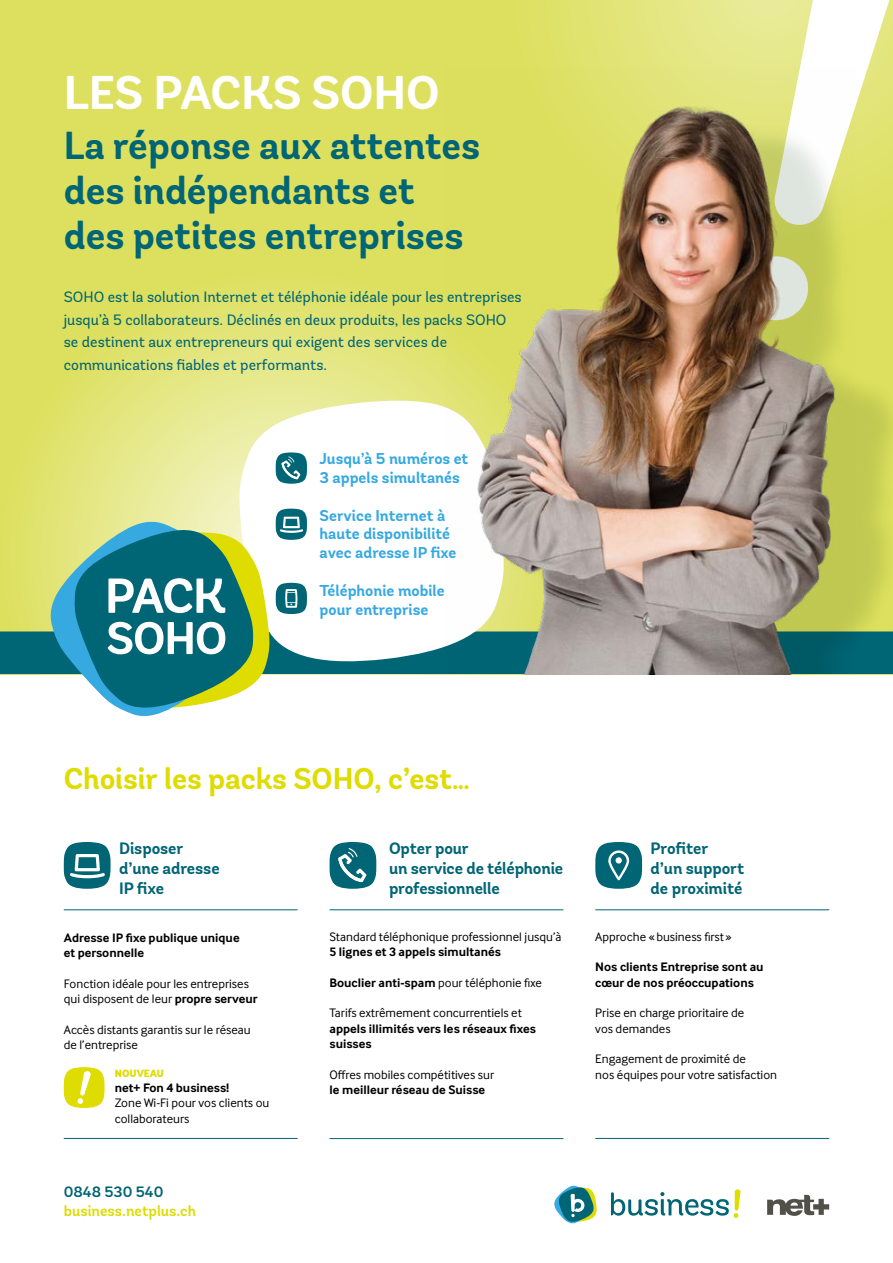
<style>
.page{position:relative;width:893px;height:1263px;background:#fff}
.page>*{position:absolute;margin:0;border:0;box-sizing:border-box;transform-origin:0 0}
.t1{font:700 47.25px "Andes Rounded";letter-spacing:-.005em;color:#fff}
.t2{font:700 39px/45px "Andes Rounded";letter-spacing:-.005em;color:#006575}
.t3{font:700 30px "Andes Rounded";letter-spacing:-.005em;color:#dedc00}
.t4{font:700 16.5px/19.8px "Andes Rounded";letter-spacing:-.01em;color:#006575}
.t5{font:700 15.6px/18.8px "Andes Rounded";color:#36a9e1}
.t6{font:15px/22.5px "Andes Rounded";color:#006575}
.t7{font:600 15px "Andes Rounded";color:#dedc00}
.t8{font:600 15px "Andes Rounded";color:#006575}
.t9{font:12.75px/15.3px "Inter Face";color:#000}
.t10{font:700 12.75px/15.3px "Inter Face";color:#000}
.t11{font:900 10.5px "Andes Rounded";color:#dedc00}
.s1{font-weight:700}
</style>
<div class="page">
<div style="left:0;top:0;width:893px;height:674px;background:#dde05e"></div>
<svg style="left:551px;top:0;width:342px;height:91px;background:#e9eb9c"></svg>
<svg style="left:22px;top:292px;width:423px;height:339px"></svg>
<div style="left:0;top:631px;width:893px;height:43px;background:#006575"></div>
<hr style="left:330px;top:909px;width:233px;height:1px;background:#006575">
<hr style="left:330px;top:1138px;width:233px;height:1px;background:#006575">
<svg style="left:330px;top:842px;width:46px;height:47px"></svg>
<hr style="left:595px;top:909px;width:234px;height:1px;background:#006575">
<hr style="left:595px;top:1138px;width:234px;height:1px;background:#006575">
<svg style="left:595px;top:842px;width:47px;height:47px"></svg>
<svg style="left:239px;top:400px;width:206px;height:262px;background:#f7f9f5"></svg>
<svg style="left:49px;top:520px;width:221px;height:196px"></svg>
<svg style="left:767px;top:1195px;width:62px;height:21px"></svg>
<svg style="left:554px;top:1185px;width:43px;height:39px"></svg>
<svg style="left:611px;top:1189px;width:130px;height:29px"></svg>
<hr style="left:64px;top:909px;width:234px;height:1px;background:#006575">
<hr style="left:64px;top:1138px;width:234px;height:1px;background:#006575">
<svg style="left:64px;top:842px;width:47px;height:47px"></svg>
<svg style="left:276px;top:452px;width:31px;height:32px"></svg>
<svg style="left:276px;top:509px;width:31px;height:31px"></svg>
<svg style="left:276px;top:583px;width:31px;height:31px"></svg>
<svg style="left:64px;top:1067px;width:41px;height:41px"></svg>
<img style="left:855px;top:91px;width:38px;height:541px">
<img style="left:445px;top:67px;width:410px;height:607px">
<h1 class="t1" style="left:64px;top:63px;width:377px">LES PACKS SOHO</h1>
<h2 class="t2" style="left:64px;top:124px;width:418px">La réponse aux attentes des indépendants et des petites entreprises</h2>
<p class="t6" style="left:64px;top:286px;width:459px">SOHO est la solution Internet et téléphonie idéale pour les entreprises jusqu’à 5 collaborateurs. Déclinés en deux produits, les packs SOHO se destinent aux entrepreneurs qui exigent des services de communications fiables et performants.</p>
<p class="t5" style="left:320px;top:450px;width:150px">Jusqu’à 5 numéros et<br>3 appels simultanés</p>
<p class="t5" style="left:320px;top:506px;width:138px">Service Internet à haute disponibilité avec adresse IP fixe</p>
<p class="t5" style="left:320px;top:581px;width:127px">Téléphonie mobile pour entreprise</p>
<h3 class="t3" style="left:64px;top:760px;width:408px">Choisir les packs SOHO, c’est…</h3>
<p class="t4" style="left:119px;top:839px;width:102px">Disposer d’une adresse<br>IP fixe</p>
<p class="t10" style="left:64px;top:930px;width:177px">Adresse IP fixe publique unique et personnelle</p>
<p class="t9" style="left:64px;top:976px;width:195px">Fonction idéale pour les entreprises qui disposent de leur <span class="s1">propre serveur</span></p>
<p class="t9" style="left:64px;top:1021px;width:189px">Accès distants garantis sur le réseau de l’entreprise</p>
<p class="t11" style="left:115px;top:1066px;width:51px">NOUVEAU</p>
<p class="t10" style="left:115px;top:1080px;width:116px">net+ Fon 4 business!</p>
<p class="t9" style="left:115px;top:1095px;width:156px">Zone Wi-Fi pour vos clients ou collaborateurs</p>
<p class="t8" style="left:64px;top:1182px;width:101px">0848 530 540</p>
<p class="t7" style="left:64px;top:1202px;width:134px">business.netplus.ch</p>
<p class="t4" style="left:389px;top:839px;width:176px">Opter pour<br>un service de téléphonie professionnelle</p>
<p class="t9" style="left:330px;top:929px;width:233px">Standard téléphonique professionnel jusqu’à</p>
<p class="t10" style="left:330px;top:944px;width:173px">5 lignes et 3 appels simultanés</p>
<p class="t9" style="left:330px;top:975px;width:214px"><span class="s1">Bouclier anti-spam</span> pour téléphonie fixe</p>
<p class="t9" style="left:330px;top:1005px;width:194px">Tarifs extrêmement concurrentiels et</p>
<p class="t10" style="left:330px;top:1021px;width:208px">appels illimités vers les réseaux fixes suisses</p>
<p class="t9" style="left:330px;top:1066px;width:166px">Offres mobiles compétitives sur</p>
<p class="t10" style="left:330px;top:1082px;width:157px">le meilleur réseau de Suisse</p>
<p class="t4" style="left:651px;top:839px;width:95px">Profiter d’un support de proximité</p>
<p class="t9" style="left:595px;top:929px;width:138px">Approche «business first »</p>
<p class="t10" style="left:595px;top:959px;width:170px">Nos clients Entreprise sont au cœur de nos préoccupations</p>
<p class="t9" style="left:595px;top:1005px;width:150px">Prise en charge prioritaire de vos demandes</p>
<p class="t9" style="left:595px;top:1051px;width:183px">Engagement de proximité de<br>nos équipes pour votre satisfaction</p>
</div>
